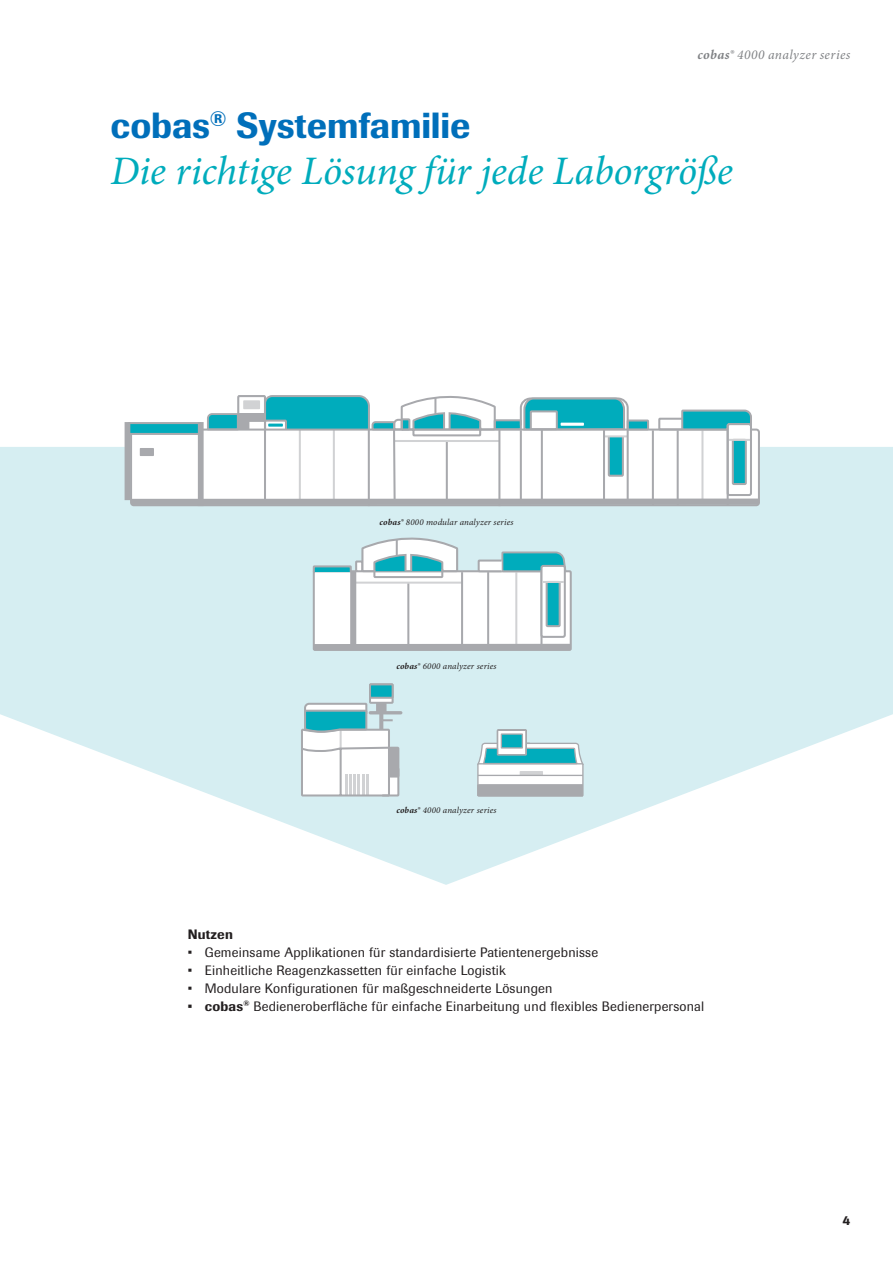
<style>
.page{position:relative;width:893px;height:1263px;background:#fff}
.page>*{position:absolute;margin:0;border:0;box-sizing:border-box;transform-origin:0 0}
.t1{font:italic 40.5px "Minion Pro";letter-spacing:-.01em;color:#00acbc}
.t2{font:500 36px "Imago Pro";letter-spacing:-.005em;color:#006fba}
.t3{font:13.5px "Imago Pro";letter-spacing:.015em;color:#231f20}
.t4{font:italic 13.5px "Minion Pro";letter-spacing:.03em;color:#808285}
.t5{font:500 13.5px "Imago Pro";letter-spacing:.015em;color:#231f20}
.t6{font:italic 9px "Minion Pro";letter-spacing:.02em;color:#231f20}
.s1{font-weight:700}
.s2{font-weight:500}
</style>
<div class="page">
<svg style="left:0;top:447px;width:893px;height:438px;fill:#d6eef2"></svg>
<svg style="left:312px;top:528px;width:261px;height:124px"></svg>
<hr style="left:369px;top:711px;width:33px;height:3px;background:#a8a9ad;border-radius:2px">
<svg style="left:476px;top:729px;width:109px;height:68px"></svg>
<svg style="left:300px;top:682px;width:100px;height:115px"></svg>
<div style="left:131px;top:429px;width:628px;height:72px;background:#fff"></div>
<div style="left:140px;top:448px;width:14px;height:8px;background:#a8a9ad"></div>
<div style="left:130px;top:429px;width:630px;height:77px;border:2px solid #a8a9ad;border-radius:3px"></div>
<hr style="left:498px;top:429px;width:2px;height:77px;background:#a8a9ad">
<hr style="left:368px;top:429px;width:2px;height:77px;background:#a8a9ad">
<div style="left:132px;top:498px;width:627px;height:7px;background:#a8a9ad"></div>
<div style="left:129px;top:423px;width:72px;height:11px;background:#00acbc"></div>
<div style="left:128px;top:422px;width:74px;height:13px;border:2px solid #a8a9ad"></div>
<div style="left:198px;top:422px;width:6px;height:84px;background:#a8a9ad"></div>
<div style="left:125px;top:422px;width:5px;height:78px;background:#a8a9ad"></div>
<svg style="left:206px;top:395px;width:547px;height:104px"></svg>
<p class="t4" style="left:697px;top:45px;width:154px"><span class="s1">cobas®</span> 4000 analyzer series</p>
<h2 class="t2" style="left:111px;top:102px;width:361px">cobas<sup>®</sup> Systemfamilie</h2>
<h1 class="t1" style="left:111px;top:143px;width:624px">Die richtige Lösung für jede Laborgröße</h1>
<p class="t6" style="left:380px;top:516px;width:135px"><span class="s1">cobas®</span> 8000 modular analyzer series</p>
<p class="t6" style="left:396px;top:660px;width:102px"><span class="s1">cobas®</span> 6000 analyzer series</p>
<p class="t6" style="left:396px;top:804px;width:102px"><span class="s1">cobas®</span> 4000 analyzer series</p>
<p class="t5" style="left:188px;top:925px;width:47px">Nutzen</p>
<p class="t3" style="left:188px;top:943px;width:412px">• Gemeinsame Applikationen für standardisierte Patientenergebnisse</p>
<p class="t3" style="left:188px;top:961px;width:320px">• Einheitliche Reagenzkassetten für einfache Logistik</p>
<p class="t3" style="left:188px;top:979px;width:366px">• Modulare Konfigurationen für maßgeschneiderte Lösungen</p>
<p class="t3" style="left:188px;top:997px;width:518px"><span class="s2">• cobas</span><sup>®</sup> Bedieneroberfläche für einfache Einarbeitung und flexibles Bedienerpersonal</p>
<p class="t5" style="left:843px;top:1211px;width:9px">4</p>
</div>
